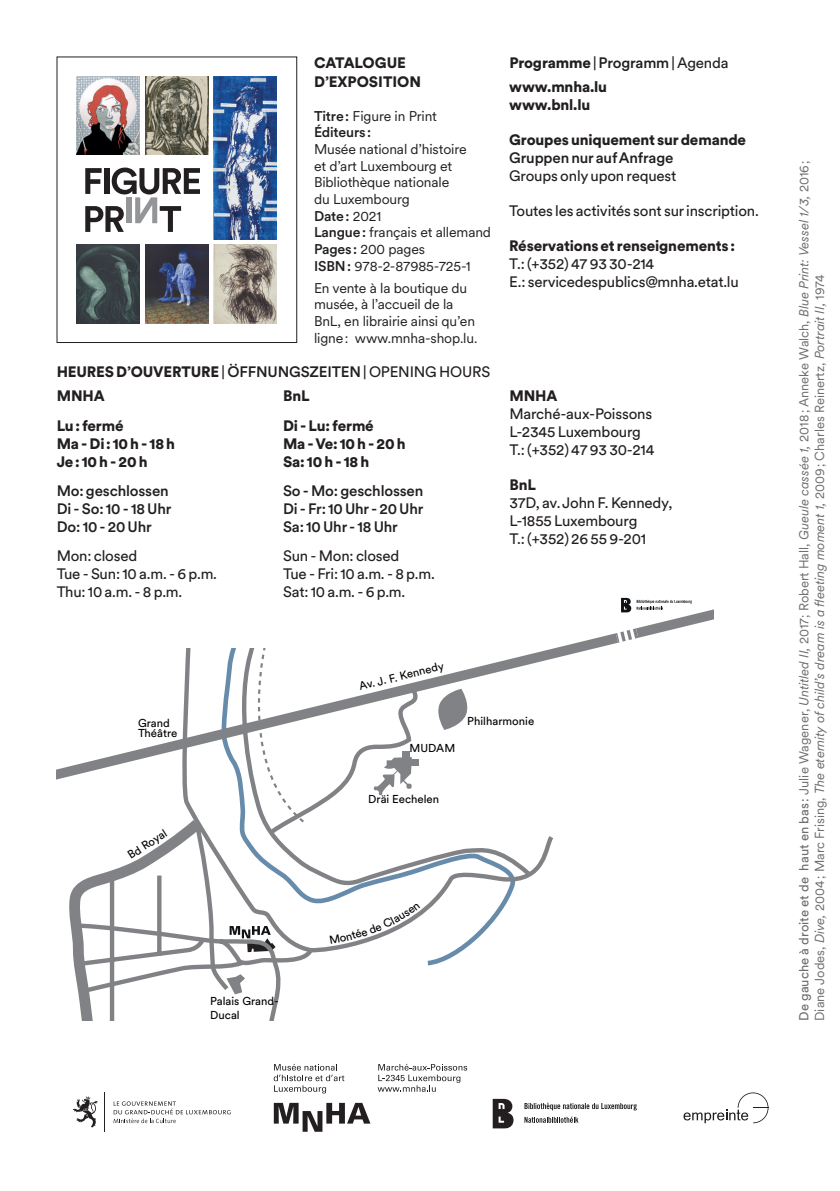
<style>
.page{position:relative;width:840px;height:1191px;background:#fff}
.page>*{position:absolute;margin:0;border:0;box-sizing:border-box;transform-origin:0 0}
.t1{font:15px/18px "Circular XX";letter-spacing:-.015em;color:#231f20}
.t2{font:900 15px/18px "Circular XX";letter-spacing:-.01em;color:#231f20}
.t3{font:500 15px/18px "Circular XX";letter-spacing:-.01em;color:#231f20}
.t4{font:14px/16.6px "Circular XX";letter-spacing:-.01em;color:#231f20}
.t5{font:13px/15.6px "Circular XX";color:#6c6d70}
.t6{font:11.4px/13.6px "Circular XX";color:#000001}
.s1{font-weight:500}
.s2{font-weight:400}
.s3{font-style:inherit}
.s4{font-style:italic}
</style>
<div class="page">
<svg style="left:57px;top:636px;width:548px;height:144px"></svg>
<svg style="left:74px;top:636px;width:483px;height:384px"></svg>
<svg style="left:243px;top:645px;width:227px;height:193px"></svg>
<svg style="left:218px;top:926px;width:71px;height:94px"></svg>
<svg style="left:605px;top:598px;width:108px;height:48px"></svg>
<div style="left:57px;top:605px;width:385px;height:43px;background:#fff"></div>
<img style="left:214px;top:76px;width:62px;height:163px">
<img style="left:214px;top:245px;width:62px;height:78px">
<img style="left:77px;top:245px;width:63px;height:78px">
<img style="left:145px;top:76px;width:63px;height:79px">
<img style="left:145px;top:245px;width:63px;height:78px">
<img style="left:77px;top:76px;width:63px;height:79px">
<svg style="left:85px;top:168px;width:115px;height:64px"></svg>
<div style="left:57px;top:57px;width:240px;height:286px;border:1px solid #231f20"></div>
<svg style="left:274px;top:1102px;width:96px;height:29px"></svg>
<svg style="left:273px;top:1064px;width:71px;height:29px"></svg>
<svg style="left:377px;top:1064px;width:90px;height:27px"></svg>
<svg style="left:113px;top:1101px;width:117px;height:22px"></svg>
<svg style="left:73px;top:1096px;width:25px;height:31px"></svg>
<hr style="left:104px;top:1092px;width:1px;height:39px;background:#231f20">
<svg style="left:683px;top:1092px;width:85px;height:31px"></svg>
<svg style="left:524px;top:1116px;width:54px;height:6px"></svg>
<svg style="left:492px;top:1098px;width:21px;height:30px"></svg>
<svg style="left:524px;top:1102px;width:112px;height:8px"></svg>
<svg style="left:295px;top:903px;width:137px;height:117px"></svg>
<p class="t2" style="left:314px;top:53px;width:108px;line-height:18.6px">CATALOGUE<br>D’EXPOSITION</p>
<p class="t4" style="left:314px;top:107px;width:178px"><span class="s1">Titre:</span> Figure in Print<br><span class="s1">Éditeurs:<br></span>Musée national d’histoire<br>et d’art Luxembourg et<br>Bibliothèque nationale<br>du Luxembourg<br><span class="s1">Date:</span> 2021<br><span class="s1">Langue:</span> français et allemand<br><span class="s1">Pages:</span> 200 pages<br><span class="s1">ISBN:</span> 978-2-87985-725-1</p>
<p class="t4" style="left:314px;top:279px;width:165px">En vente à la boutique du musée, à l’accueil de la<br>BnL, en librairie ainsi qu’en ligne: www.mnha-shop.lu.</p>
<p class="t2" style="left:57px;top:362px;width:435px">HEURES D’OUVERTURE <span class="s2">|</span> <span class="s1">ÖFFNUNGSZEITEN</span> <span class="s2">| OPENING HOURS</span></p>
<p class="t2" style="left:57px;top:386px;width:49px">MNHA</p>
<p class="t2" style="left:57px;top:416px;width:120px">Lu: fermé<br>Ma - Di: 10 h - 18 h<br>Je: 10 h - 20 h</p>
<p class="t3" style="left:57px;top:481px;width:116px">Mo: geschlossen<br>Di - So: 10 - 18 Uhr<br>Do: 10 - 20 Uhr</p>
<p class="t1" style="left:57px;top:546px;width:162px">Mon: closed<br>Tue - Sun: 10 a.m. - 6 p.m.<br>Thu: 10 a.m. - 8 p.m.</p>
<p class="t2" style="left:283px;top:386px;width:28px">BnL</p>
<p class="t2" style="left:283px;top:416px;width:124px">Di - Lu: fermé<br>Ma -Ve: 10 h - 20 h<br>Sa: 10 h - 18 h</p>
<p class="t3" style="left:283px;top:481px;width:142px;text-align:justify">So - Mo: geschlossen Di - Fr: 10 Uhr - 20 Uhr Sa: 10 Uhr - 18 Uhr</p>
<p class="t1" style="left:283px;top:546px;width:153px">Sun - Mon: closed<br>Tue - Fri: 10 a.m. - 8 p.m.<br>Sat: 10 a.m. - 6 p.m.</p>
<p class="t2" style="left:509px;top:50px;width:221px;line-height:23.6px">Programme <span class="s2">|</span><span class="s1">Programm</span> <span class="s2">| Agenda </span>www.mnha.lu</p>
<p class="t2" style="left:509px;top:95px;width:82px">www.bnl.lu</p>
<p class="t2" style="left:509px;top:130px;width:238px">Groupes uniquement sur demande</p>
<p class="t3" style="left:509px;top:148px;width:165px">Gruppen nur aufAnfrage</p>
<p class="t1" style="left:509px;top:166px;width:169px">Groups only upon request</p>
<p class="t1" style="left:509px;top:201px;width:251px">Toutes les activités sont sur inscription.</p>
<p class="t2" style="left:509px;top:236px;width:227px">Réservations et renseignements:</p>
<p class="t1" style="left:509px;top:254px;width:231px">T.: (+352) 47 93 30-214<br>E.: servicedespublics@mnha.etat.lu</p>
<p class="t2" style="left:509px;top:386px;width:49px">MNHA</p>
<p class="t1" style="left:509px;top:404px;width:146px">Marché-aux-Poissons<br>L-2345 Luxembourg<br>T.: (+352) 47 93 30-214</p>
<p class="t2" style="left:509px;top:475px;width:28px">BnL</p>
<p class="t1" style="left:509px;top:493px;width:164px">37D, av. John F. Kennedy,<br>L-1855 Luxembourg<br>T.: (+352) 26 55 9-201</p>
<p class="t6" style="left:357px;top:679px;width:89px;rotate:-14deg">Av. J. F. Kennedy</p>
<p class="t6" style="left:138px;top:715px;width:33px">Grand</p>
<p class="t6" style="left:467px;top:713px;width:68px">Philharmonie</p>
<p class="t6" style="left:138px;top:725px;width:41px">Théâtre</p>
<p class="t6" style="left:409px;top:741px;width:47px">MUDAM</p>
<p class="t6" style="left:125px;top:850px;width:46px;rotate:-33deg">Bd Ro yal</p>
<p class="t6" style="left:210px;top:994px;width:70px">Palais Grand-<br>Ducal</p>
<p class="t6" style="left:368px;top:792px;width:72px">Dräi Eechelen</p>
<p class="t5" style="left:795px;top:1020px;width:862px;rotate:-90deg"><span class="s3">De gauche à droite et de haut en bas :</span> Julie Wagener, <span class="s4">Untitled II,</span> 2017; Robert Hall, <span class="s4">Gueule cassée 1,</span> 2018 ; Anneke Walch, <span class="s4">Blue Print: Vessel 1/3,</span> 2016 ;<br>Diane Jodes, <span class="s4">Dive,</span> 2004 ; Marc Frising, <span class="s4">The eternity of child’s dream is a feeting moment 1,</span> 2009 ; Charles Reinertz, <span class="s4">Portrait II,</span> 1974</p>
</div>
